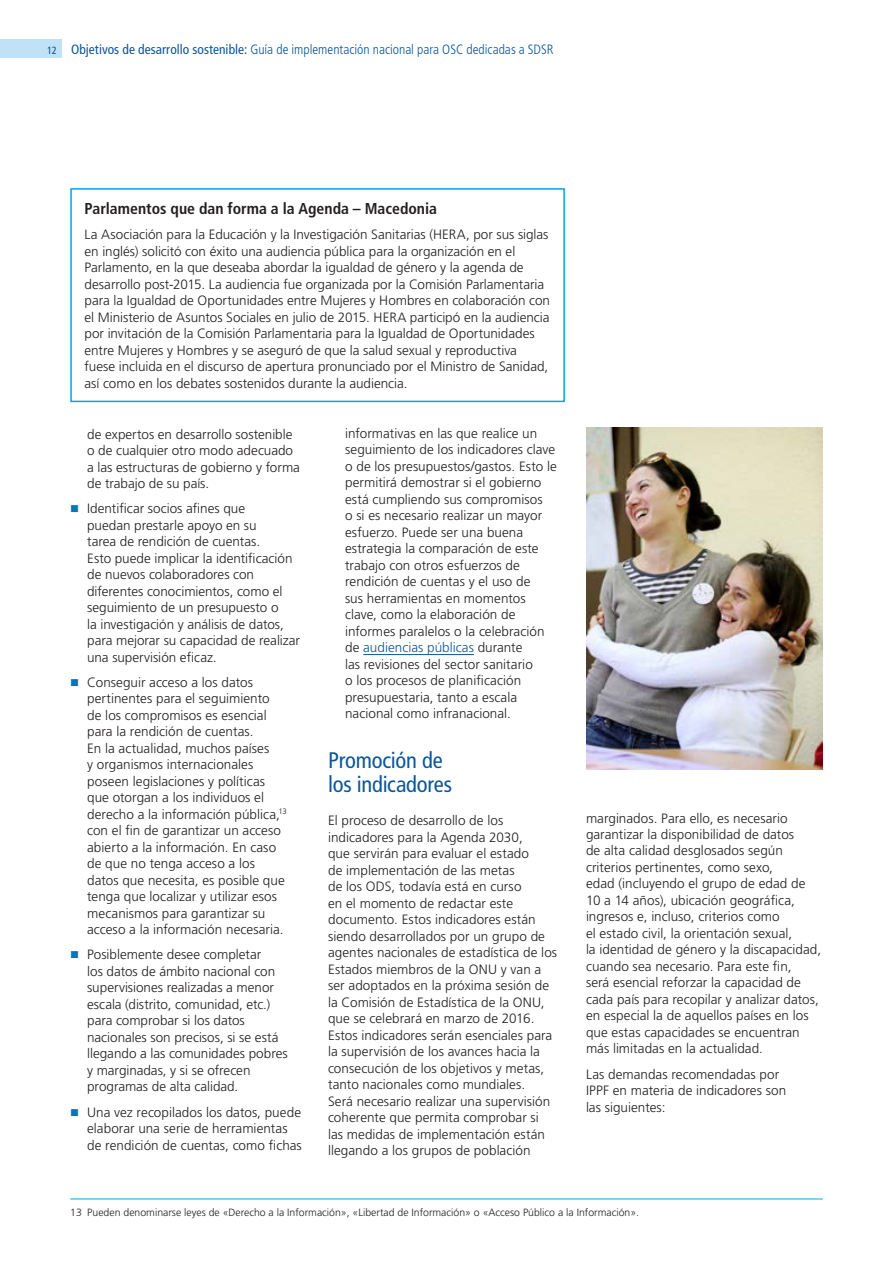
<style>
.page{position:relative;width:893px;height:1263px;background:#fff}
.page>*{position:absolute;margin:0;border:0;box-sizing:border-box;transform-origin:0 0}
.t1{font:condensed 22.5px/24px "Frutiger LT Std";letter-spacing:-.01em;color:#0c5699}
.t2{font:700 condensed 15.75px "Frutiger LT Std";color:#231f20}
.t3{font:300 13.5px/16.5px "Frutiger LT Std";color:#231f20}
.t4{font:300 condensed 13.5px "Frutiger LT Std";color:#0c5699}
.t5{font:300 10.5px "Frutiger LT Std";color:#231f20}
.s1{font-weight:400;font-size:10.5px}
.s2{font-weight:400}
.s3{color:#0c5699}
</style>
<div class="page">
<div style="left:0;top:39px;width:61px;height:18px;background:#c0e2f6"></div>
<hr style="left:363px;top:654px;width:111px;height:1px;background:#0c5699">
<hr style="left:70px;top:1199px;width:753px;height:1px;background:#00a5e3">
<div style="left:70px;top:188px;width:495px;height:214px;border:2px solid #00a5e3"></div>
<img style="left:586px;top:428px;width:237px;height:341px">
<p class="t4" style="left:47px;top:42px;width:508px"><span class="s1">12</span> <span class="s2">Objetivos de desarrollo sostenible:</span> Guía de implementación nacional para OSC dedicadas a SDSR</p>
<p class="t2" style="left:85px;top:199px;width:354px">Parlamentos que dan forma a la Agenda – Macedonia</p>
<p class="t3" style="left:85px;top:227px;width:467px">La Asociación para la Educación y la Investigación Sanitarias (HERA, por sus siglas en inglés) solicitó con éxito una audiencia pública para la organización en el Parlamento, en la que deseaba abordar la igualdad de género y la agenda de desarrollo post-2015. La audiencia fue organizada por la Comisión Parlamentaria para la Igualdad de Oportunidades entre Mujeres y Hombres en colaboración con el Ministerio de Asuntos Sociales en julio de 2015. HERA participó en la audiencia por invitación de la Comisión Parlamentaria para la Igualdad de Oportunidades entre Mujeres y Hombres y se aseguró de que la salud sexual y reproductiva fuese incluida en el discurso de apertura pronunciado por el Ministro de Sanidad, así como en los debates sostenidos durante la audiencia.</p>
<p class="t3" style="left:87px;top:426px;width:214px">de expertos en desarrollo sostenible o de cualquier otro modo adecuado a las estructuras de gobierno y forma de trabajo de su país.</p>
<p class="t3" style="left:87px;top:500px;width:214px">Identificar socios afines que<br>puedan prestarle apoyo en su<br>tarea de rendición de cuentas.<br>Esto puede implicar la identificación de nuevos colaboradores con diferentes conocimientos, como el seguimiento de un presupuesto o<br>la investigación y análisis de datos, para mejorar su capacidad de realizar una supervisión eficaz.</p>
<p class="t3" style="left:87px;top:674px;width:201px">Conseguir acceso a los datos pertinentes para el seguimiento de los compromisos es esencial para la rendición de cuentas.<br>En la actualidad, muchos países<br>y organismos internacionales poseen legislaciones y políticas que otorgan a los individuos el derecho a la información pública,<sup>13 </sup>con el fin de garantizar un acceso abierto a la información. En caso de que no tenga acceso a los datos que necesita, es posible que tenga que localizar y utilizar esos mecanismos para garantizar su acceso a la información necesaria.</p>
<p class="t3" style="left:87px;top:947px;width:202px">Posiblemente desee completar<br>los datos de ámbito nacional con supervisiones realizadas a menor escala (distrito, comunidad, etc.) para comprobar si los datos nacionales son precisos, si se está llegando a las comunidades pobres y marginadas, y si se ofrecen programas de alta calidad.</p>
<p class="t3" style="left:87px;top:1104px;width:216px">Una vez recopilados los datos, puede elaborar una serie de herramientas de rendición de cuentas, como fichas</p>
<p class="t3" style="left:345px;top:425px;width:213px">informativas en las que realice un seguimiento de los indicadores clave o de los presupuestos/gastos. Esto le permitirá demostrar si el gobierno está cumpliendo sus compromisos<br>o si es necesario realizar un mayor esfuerzo. Puede ser una buena estrategia la comparación de este trabajo con otros esfuerzos de rendición de cuentas y el uso de<br>sus herramientas en momentos clave, como la elaboración de informes paralelos o la celebración de <span class="s3">audiencias públicas</span> durante<br>las revisiones del sector sanitario<br>o los procesos de planificación presupuestaria, tanto a escala nacional como infranacional.</p>
<h1 class="t1" style="left:328px;top:748px;width:125px">Promoción de los indicadores</h1>
<p class="t3" style="left:328px;top:813px;width:231px">El proceso de desarrollo de los indicadores para la Agenda 2030,<br>que servirán para evaluar el estado<br>de implementación de las metas<br>de los ODS, todavía está en curso<br>en el momento de redactar este documento. Estos indicadores están siendo desarrollados por un grupo de agentes nacionales de estadística de los Estados miembros de la ONU y van a ser adoptados en la próxima sesión de la Comisión de Estadística de la ONU, que se celebrará en marzo de 2016.<br>Estos indicadores serán esenciales para la supervisión de los avances hacia la consecución de los objetivos y metas, tanto nacionales como mundiales.<br>Será necesario realizar una supervisión coherente que permita comprobar si las medidas de implementación están llegando a los grupos de población</p>
<p class="t3" style="left:586px;top:810px;width:237px">marginados. Para ello, es necesario garantizar la disponibilidad de datos<br>de alta calidad desglosados según criterios pertinentes, como sexo,<br>edad (incluyendo el grupo de edad de 10 a 14 años), ubicación geográfica, ingresos e, incluso, criterios como<br>el estado civil, la orientación sexual,<br>la identidad de género y la discapacidad, cuando sea necesario. Para este fin,<br>será esencial reforzar la capacidad de cada país para recopilar y analizar datos, en especial la de aquellos países en los que estas capacidades se encuentran más limitadas en la actualidad.</p>
<p class="t3" style="left:586px;top:1066px;width:202px">Las demandas recomendadas por<br>IPPF en materia de indicadores son las siguientes:</p>
<p class="t5" style="left:70px;top:1206px;width:570px">13 Pueden denominarse leyes de «Derecho a la Información», «Libertad de Información» o «Acceso Público a la Información».</p>
</div>
